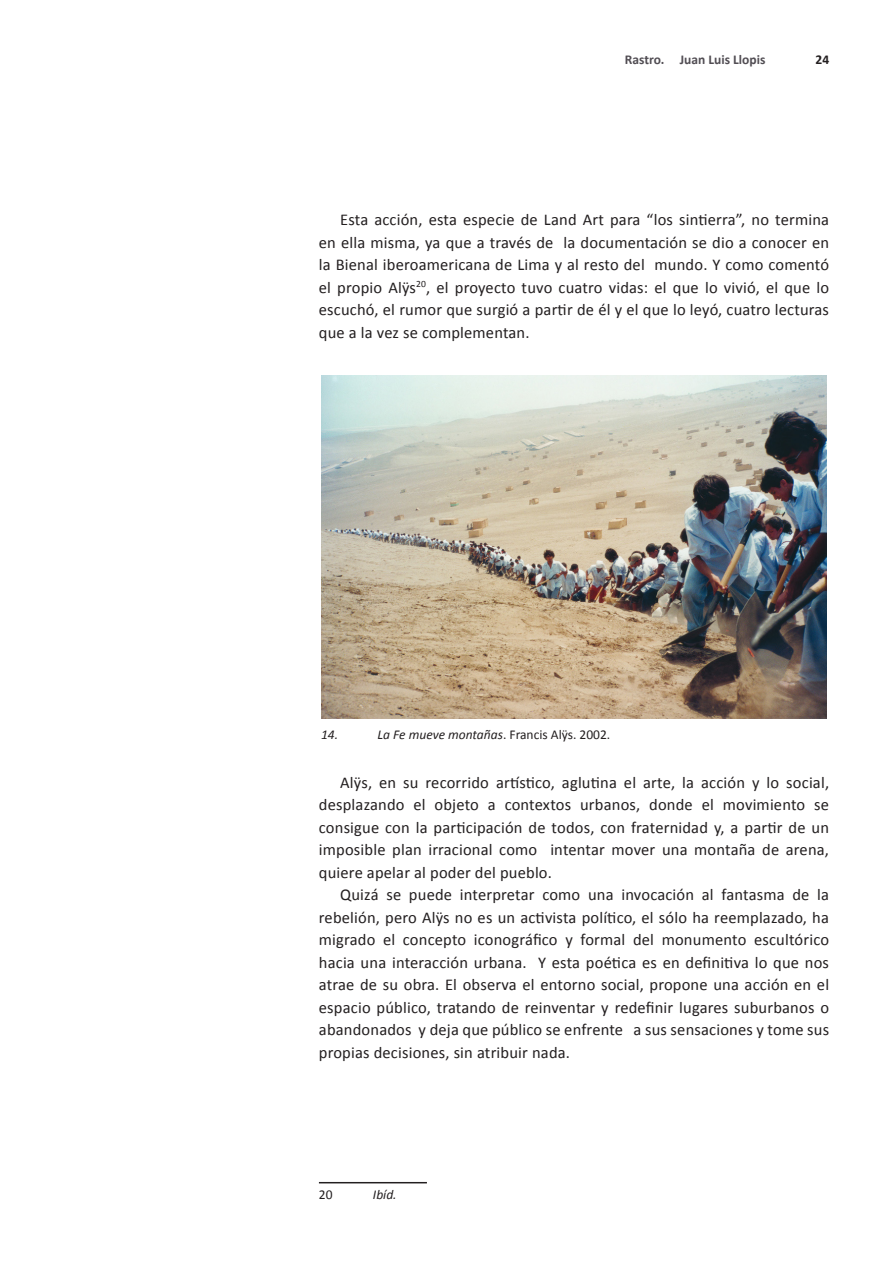
<style>
.page{position:relative;width:893px;height:1263px;background:#fff}
.page>*{position:absolute;margin:0;border:0;box-sizing:border-box;transform-origin:0 0}
.Texto_Normal{font:16.5px/22.5px "Calibri";letter-spacing:.01em;color:#231f20;text-align:justify}
.Texto_nota_al_pie{font:13.5px "Calibri";color:#231f20}
.t1{font:700 13.5px "Calibri";color:#514d53}
.Texto_nota_al_pie-2{font:italic 13.5px "Calibri";color:#231f20}
.t2{font:700 13.5px "Calibri";color:#231f20}
.s1{font-style:italic}
</style>
<div class="page">
<hr style="left:319px;top:1182px;width:108px;height:1px;background:#231f20">
<img style="left:321px;top:376px;width:505px;height:342px">
<p class="t1" style="left:625px;top:51px;width:142px">Rastro. Juan Luis Llopis</p>
<p class="t2" style="left:815px;top:51px;width:15px">24</p>
<p class="Texto_Normal" style="left:319px;top:207px;width:512px;text-indent:21px">Esta acción, esta especie de Land Art para “los sintierra”, no termina en ella misma, ya que a través de la documentación se dio a conocer en la Bienal iberoamericana de Lima y al resto del mundo. Y como comentó el propio Alÿs<sup>20</sup>, el proyecto tuvo cuatro vidas: el que lo vivió, el que lo escuchó, el rumor que surgió a partir de él y el que lo leyó, cuatro lecturas que a la vez se complementan.</p>
<p class="Texto_nota_al_pie-2" style="left:321px;top:726px;width:19px">14.</p>
<p class="Texto_nota_al_pie" style="left:378px;top:726px;width:234px"><span class="s1">La Fe mueve montañas</span>. Francis Alÿs. 2002.</p>
<p class="Texto_Normal" style="left:319px;top:770px;width:512px;text-indent:21px">Alÿs, en su recorrido artístico, aglutina el arte, la acción y lo social, desplazando el objeto a contextos urbanos, donde el movimiento se consigue con la participación de todos, con fraternidad y, a partir de un imposible plan irracional como intentar mover una montaña de arena, quiere apelar al poder del pueblo.</p>
<p class="Texto_Normal" style="left:319px;top:882px;width:512px;text-indent:21px">Quizá se puede interpretar como una invocación al fantasma de la rebelión, pero Alÿs no es un activista político, el sólo ha reemplazado, ha migrado el concepto iconográfico y formal del monumento escultórico hacia una interacción urbana. Y esta poética es en definitiva lo que nos atrae de su obra. El observa el entorno social, propone una acción en el espacio público, tratando de reinventar y redefinir lugares suburbanos o abandonados y deja que público se enfrente a sus sensaciones y tome sus propias decisiones, sin atribuir nada.</p>
<p class="Texto_nota_al_pie" style="left:319px;top:1186px;width:15px">20</p>
<p class="Texto_nota_al_pie-2" style="left:373px;top:1186px;width:25px">Ibíd.</p>
</div>
